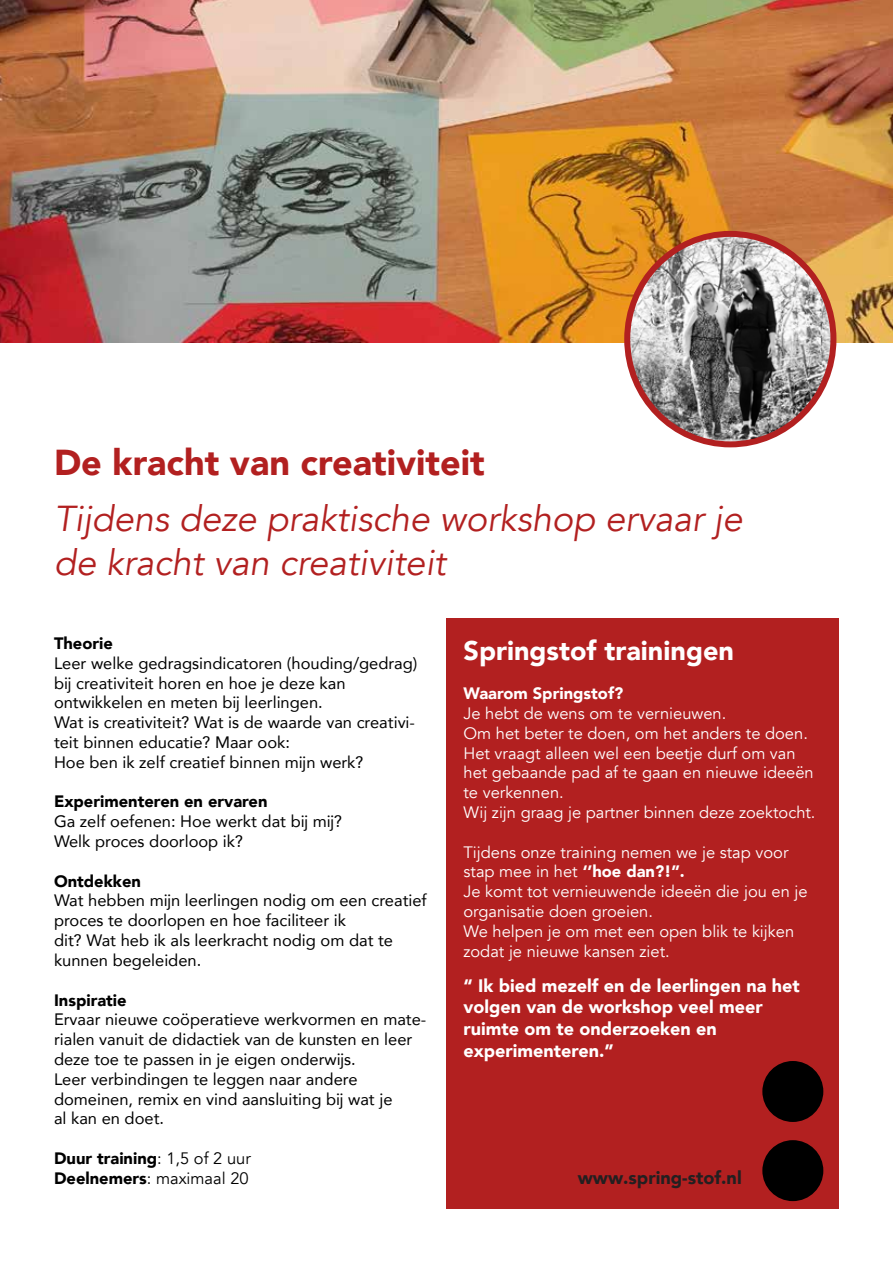
<style>
.page{position:relative;width:893px;height:1263px;background:#fff}
.page>*{position:absolute;margin:0;border:0;box-sizing:border-box;transform-origin:0 0}
.t1{font:italic 36px/43.2px "Avenir";color:#b22020}
.t2{font:900 36px "Avenir";color:#b22020}
.t3{font:900 27px "Avenir";color:#fff}
.t4{font:900 18.15px "Avenir";color:#231f20}
.t5{font:900 18px/21.6px "Avenir";color:#fff}
.t6{font:16.5px/19.8px "Avenir";color:#000}
.t7{font:16.5px/19.8px "Avenir";color:#fff}
.t8{font:900 16.5px/19.8px "Avenir";color:#000}
.t9{font:900 16.5px "Avenir";color:#fff}
.s1{font-weight:400}
.s2{font-weight:900}
</style>
<div class="page">
<img style="left:0;top:0;width:893px;height:342px">
<img style="left:627px;top:234px;width:206px;height:210px">
<div style="left:624px;top:231px;width:212px;height:216px;border:6px solid #b22020;border-radius:50%"></div>
<div style="left:446px;top:618px;width:393px;height:591px;background:#b22020"></div>
<div style="left:762px;top:1061px;width:61px;height:61px;background:#000;border-radius:50%"></div>
<div style="left:762px;top:1140px;width:61px;height:61px;background:#000;border-radius:50%"></div>
<h1 class="t2" style="left:54px;top:432px;width:432px">De kracht van creativiteit</h1>
<h1 class="t1" style="left:54px;top:498px;width:690px">Tijdens deze praktische workshop ervaar je de kracht van creativiteit</h1>
<p class="t8" style="left:54px;top:633px;width:60px">Theorie</p>
<p class="t6" style="left:54px;top:653px;width:365px">Leer welke gedragsindicatoren (houding/gedrag) bij creativiteit horen en hoe je deze kan ontwikkelen en meten bij leerlingen.<br>Wat is creativiteit? Wat is de waarde van creativi&shy;teit binnen educatie? Maar ook:<br>Hoe ben ik zelf creatief binnen mijn werk?</p>
<p class="t8" style="left:54px;top:791px;width:215px">Experimenteren en ervaren</p>
<p class="t6" style="left:54px;top:811px;width:290px">Ga zelf oefenen: Hoe werkt dat bij mij?<br>Welk proces doorloop ik?</p>
<p class="t8" style="left:54px;top:871px;width:89px">Ontdekken</p>
<p class="t6" style="left:54px;top:890px;width:374px">Wat hebben mijn leerlingen nodig om een creatief proces te doorlopen en hoe faciliteer ik<br>dit? Wat heb ik als leerkracht nodig om dat te kunnen begeleiden.</p>
<p class="t8" style="left:54px;top:989px;width:74px">Inspiratie</p>
<p class="t6" style="left:54px;top:1009px;width:374px">Ervaar nieuwe coöperatieve werkvormen en mate&shy;rialen vanuit de didactiek van de kunsten en leer deze toe te passen in je eigen onderwijs.<br>Leer verbindingen te leggen naar andere domeinen, remix en vind aansluiting bij wat je<br>al kan en doet.</p>
<p class="t8" style="left:54px;top:1148px;width:198px">Duur training<span class="s1">: 1,5 of 2 uur<br></span>Deelnemers<span class="s1">: maximaal 20</span></p>
<h2 class="t3" style="left:463px;top:627px;width:272px">Springstof trainingen</h2>
<p class="t9" style="left:463px;top:679px;width:161px">Waarom Springstof?</p>
<p class="t7" style="left:463px;top:704px;width:354px">Je hebt de wens om te vernieuwen.<br>Om het beter te doen, om het anders te doen.<br>Het vraagt alleen wel een beetje durf om van het gebaande pad af te gaan en nieuwe ideeën te verkennen.<br>Wij zijn graag je partner binnen deze zoektocht.</p>
<p class="t7" style="left:463px;top:842px;width:346px">Tijdens onze training nemen we je stap voor stap mee in het <span class="s2">‘’hoe dan?!’’.<br></span>Je komt tot vernieuwende ideeën die jou en je organisatie doen groeien.<br>We helpen je om met een open blik te kijken zodat je nieuwe kansen ziet.</p>
<p class="t5" style="left:463px;top:974px;width:338px">“ Ik bied mezelf en de leerlingen na het volgen van de workshop veel meer ruimte om te onderzoeken en experimenteren.”</p>
<p class="t4" style="left:578px;top:1162px;width:165px">www.spring-stof.nl</p>
</div>
